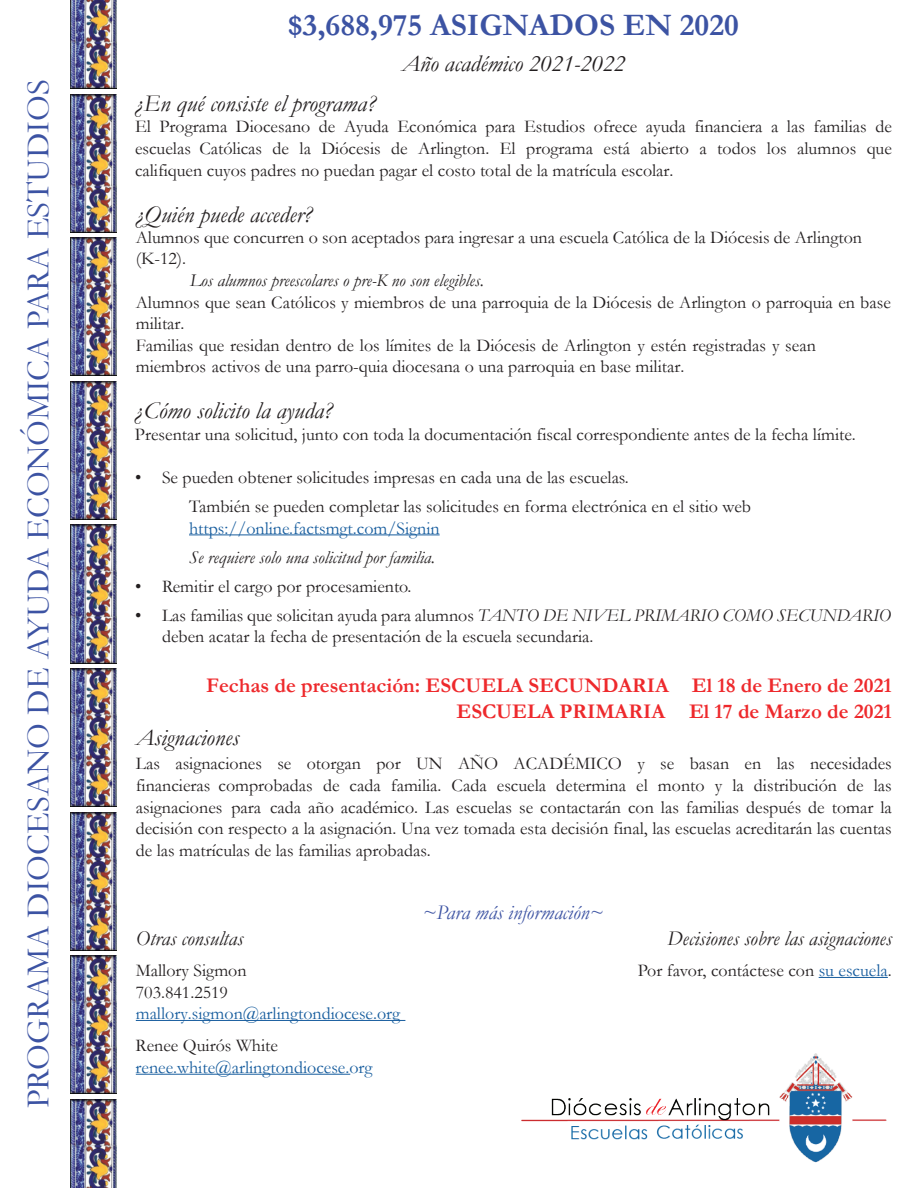
<style>
.page{position:relative;width:918px;height:1188px;background:#fff}
.page>*{position:absolute;margin:0;border:0;box-sizing:border-box;transform-origin:0 0}
.t1{font:33px "Garamond";color:#3c53a3}
.t2{font:700 31.5px "Garamond";color:#3c53a3}
.t3{font:italic 24px "Garamond";color:#231f20}
.t4{font:700 21px/25.2px "Garamond";color:#ee292c;text-align:right}
.t5{font:italic 21px "Garamond";color:#231f20}
.t6{font:italic 21px "Garamond";color:#3c53a3}
.t7{font:18px/21.6px "Garamond";color:#231f20}
.t8{font:18px "Garamond";color:#175d9e}
.t9{font:italic 18px "Garamond";color:#231f20}
.s1{font-style:inherit}
.s2{font-style:italic}
.s3{color:#175d9e}
</style>
<div class="page">
<img style="left:70px;top:94px;width:47px;height:138px">
<img style="left:70px;top:238px;width:47px;height:138px">
<img style="left:70px;top:381px;width:47px;height:138px">
<img style="left:70px;top:525px;width:47px;height:138px">
<img style="left:70px;top:669px;width:47px;height:138px">
<img style="left:70px;top:812px;width:47px;height:138px">
<img style="left:70px;top:956px;width:47px;height:138px">
<img style="left:70px;top:0;width:47px;height:89px">
<img style="left:70px;top:1099px;width:47px;height:89px">
<hr style="left:189px;top:534px;width:251px;height:1px;background:#175d9e">
<hr style="left:819px;top:977px;width:69px;height:1px;background:#175d9e">
<hr style="left:136px;top:1020px;width:269px;height:1px;background:#175d9e">
<hr style="left:136px;top:1074px;width:214px;height:1px;background:#175d9e">
<img style="left:521px;top:1053px;width:366px;height:110px">
<h1 class="t1" style="left:16px;top:1108px;width:1030px;rotate:-90deg">PROGRAMA DIOCESANO DE AYUDA ECONÓMICA PARA ESTUDIOS</h1>
<h2 class="t2" style="left:288px;top:4px;width:453px"><span class="s1">$3,6</span>8<span class="s1">8,975</span> ASIGNADOS EN 2020</h2>
<h3 class="t3" style="left:402px;top:48px;width:225px">Año académico <span class="s1">202</span>1<span class="s1">-202</span>2</h3>
<h3 class="t3" style="left:135px;top:87px;width:242px">¿En qué consiste el programa?</h3>
<p class="t7" style="left:135px;top:115px;width:758px;text-align:justify">El Programa Diocesano de Ayuda Económica para Estudios ofrece ayuda financiera a las familias de escuelas Católicas de la Diócesis de Arlington. El programa está abierto a todos los alumnos que califiquen cuyos padres no puedan pagar el costo total de la matrícula escolar.</p>
<h3 class="t3" style="left:136px;top:198px;width:178px">¿Quién puede acceder?</h3>
<p class="t7" style="left:136px;top:226px;width:728px">Alumnos que concurren o son aceptados para ingresar a una escuela Católica de la Diócesis de Arlington (K-12).</p>
<p class="t9" style="left:190px;top:268px;width:296px">Los alumnos preescolares o pre-K no son elegibles.</p>
<p class="t7" style="left:136px;top:291px;width:757px">Alumnos que sean Católicos y miembros de una parroquia de la Diócesis de Arlington o parroquia en base militar.<br>Familias que residan dentro de los límites de la Diócesis de Arlington y estén registradas y sean<br>miembros activos de una parro-quia diocesana o una parroquia en base militar.</p>
<h3 class="t3" style="left:135px;top:395px;width:199px">¿Cómo solicito la ayuda?</h3>
<p class="t7" style="left:135px;top:423px;width:722px">Presentar una solicitud, junto con toda la documentación fiscal correspondiente antes de la fecha límite.</p>
<p class="t7" style="left:189px;top:462px;width:564px;line-height:29.1px;text-indent:-54px">• Se pueden obtener solicitudes impresas en cada una de las escuelas.<br>También se pueden completar las solicitudes en forma electrónica en el sitio web</p>
<p class="t8" style="left:189px;top:516px;width:252px">https://online.factsmgt.com/Signin</p>
<p class="t9" style="left:189px;top:545px;width:248px">Se requiere solo una solicitud por familia.</p>
<p class="t7" style="left:135px;top:575px;width:278px">• Remitir el cargo por procesamiento.</p>
<p class="t7" style="left:162px;top:604px;width:730px;text-indent:-27px">• Las familias que solicitan ayuda para alumnos <span class="s2">TANTO DE NIVEL PRIMARIO COMO SECUNDARIO </span>deben acatar la fecha de presentación de la escuela secundaria.</p>
<p class="t4" style="left:206px;top:673px;width:687px">Fechas de presentación: ESCUELA SECUNDARIA El <span class="s1">1</span>8 de Enero de 20<span class="s1">2</span>1<br>ESCUELA PRIMARIA El 17 de Marzo de 20<span class="s1">2</span>1</p>
<h3 class="t3" style="left:136px;top:721px;width:105px">Asignaciones</h3>
<p class="t7" style="left:136px;top:753px;width:758px;text-align:justify">Las asignaciones se otorgan por UN AÑO ACADÉMICO y se basan en las necesidades financieras comprobadas de cada familia. Cada escuela determina el monto y la distribución de las asignaciones para cada año académico. Las escuelas se contactarán con las familias después de tomar la decisión con respecto a la asignación. Una vez tomada esta decisión final, las escuelas acreditarán las cuentas de las matrículas de las familias aprobadas.</p>
<p class="t6" style="left:422px;top:899px;width:183px">~Para más información~</p>
<p class="t5" style="left:136px;top:924px;width:109px">Otras consultas</p>
<p class="t5" style="left:667px;top:924px;width:226px">Decisiones sobre las asignaciones</p>
<p class="t7" style="left:136px;top:959px;width:112px">Mallory Sigmon<br>703.841.2519</p>
<p class="t8" style="left:136px;top:1001px;width:266px">mallory.sigmon@arlingtondiocese.org</p>
<p class="t7" style="left:136px;top:1034px;width:144px">Renee Quirós White</p>
<p class="t8" style="left:136px;top:1055px;width:239px">renee.white@arlingtondiocese.org</p>
<p class="t7" style="left:638px;top:959px;width:256px">Por favor, contáctese con <span class="s3">su escuela</span>.</p>
</div>
